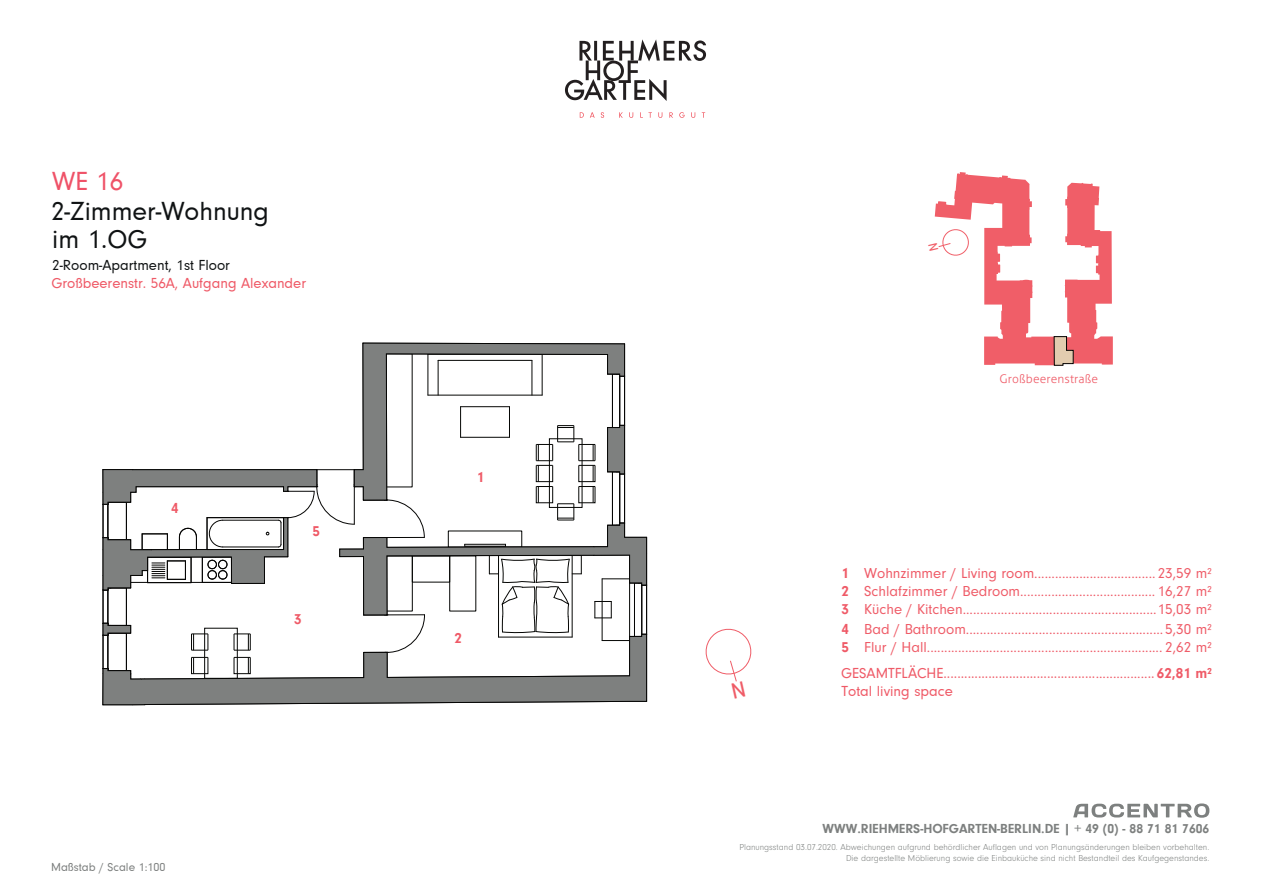
<style>
.page{position:relative;width:1263px;height:893px;background:#fff}
.page>*{position:absolute;margin:0;border:0;box-sizing:border-box;transform-origin:0 0}
.t1{font:27px/27.9px "Neuzeit Gro";color:#101314}
.t2{font:27px "Neuzeit Gro";color:#ef5268}
.t3{font:15px/18px "Neuzeit Gro";color:#ef5a67}
.t4{font:15px "Neuzeit Gro";color:#101314}
.t5{font:700 15px "Neuzeit Gro";color:#ef5a67}
.t6{font:700 13.5px "Neuzeit Gro";color:#7d807f}
.t7{font:12px "Neuzeit Gro";color:#7d807f}
.t8{font:300 12px "Aller";letter-spacing:.01em;color:#ef5c68}
.t9{font:300 9px/10.8px "Neuzeit Gro";color:#7d807f;text-align:right}
.s1{font-weight:700}
.s2{color:#ef5c68}
.s3{font-weight:700;color:#ef5c68}
</style>
<div class="page">
<svg style="left:1073px;top:803px;width:136px;height:15px"></svg>
<svg style="left:565px;top:39px;width:141px;height:62px"></svg>
<svg style="left:580px;top:112px;width:125px;height:6px"></svg>
<svg style="left:102px;top:343px;width:545px;height:362px"></svg>
<svg style="left:705px;top:628px;width:47px;height:54px"></svg>
<svg style="left:934px;top:172px;width:179px;height:193px"></svg>
<h1 class="t2" style="left:52px;top:167px;width:73px">WE 16</h1>
<h1 class="t1" style="left:51px;top:198px;width:219px">2-Zimmer-Wohnung im 1.OG</h1>
<p class="t4" style="left:52px;top:257px;width:179px">2-Room-Apartment, 1st Floor</p>
<p class="t3" style="left:51px;top:275px;width:256px">Großbeerenstr. 56A, Aufgang Alexander</p>
<p class="t5" style="left:171px;top:499px;width:9px">4</p>
<p class="t7" style="left:51px;top:860px;width:116px">Maßstab / Scale 1:100</p>
<p class="t5" style="left:312px;top:522px;width:9px">5</p>
<p class="t5" style="left:294px;top:611px;width:9px">3</p>
<p class="t5" style="left:477px;top:469px;width:9px">1</p>
<p class="t5" style="left:455px;top:629px;width:9px">2</p>
<p class="t8" style="left:999px;top:372px;width:100px">Großbeerenstraße</p>
<p class="t3" style="left:841px;top:564px;width:372px"><span class="s1">1<br>2<br>3</span> <span class="s2">Küche / Kitchen</span>........................................................<span class="s2">15,03 m²</span></p>
<p class="t3" style="left:841px;top:620px;width:372px"><span class="s1">4</span> <span class="s2">Bad / Bathroom</span>.........................................................<span class="s2">5,30 m²<br></span><span class="s1">5</span> <span class="s2">Flur / Hall</span>.................................................................... <span class="s2">2,62 m²</span></p>
<p class="t3" style="left:841px;top:664px;width:372px">GESAMTFLÄCHE............................................................. <span class="s1">62,81</span> <span class="s3">m²</span></p>
<p class="t3" style="left:841px;top:682px;width:113px">Total living space</p>
<p class="t3" style="left:864px;top:564px;width:349px">Wohnzimmer / Living room...................................<span class="s2">23,59 m²<br>Schlafzimmer / Bedroom</span>....................................... <span class="s2">16,27 m²</span></p>
<p class="t6" style="left:823px;top:821px;width:388px">WWW.RIEHMERS-HOFGARTEN-BERLIN.DE | + 49 (0) - 88 71 81 7606</p>
<p class="t9" style="left:739px;top:842px;width:471px">Planungsstand 03.07.2020. Abweichungen aufgrund behördlicher Auflagen und von Planungsänderungen bleiben vorbehalten.<br>Die dargestellte Möblierung sowie die Einbauküche sind nicht Bestandteil des Kaufgegenstandes.</p>
</div>
